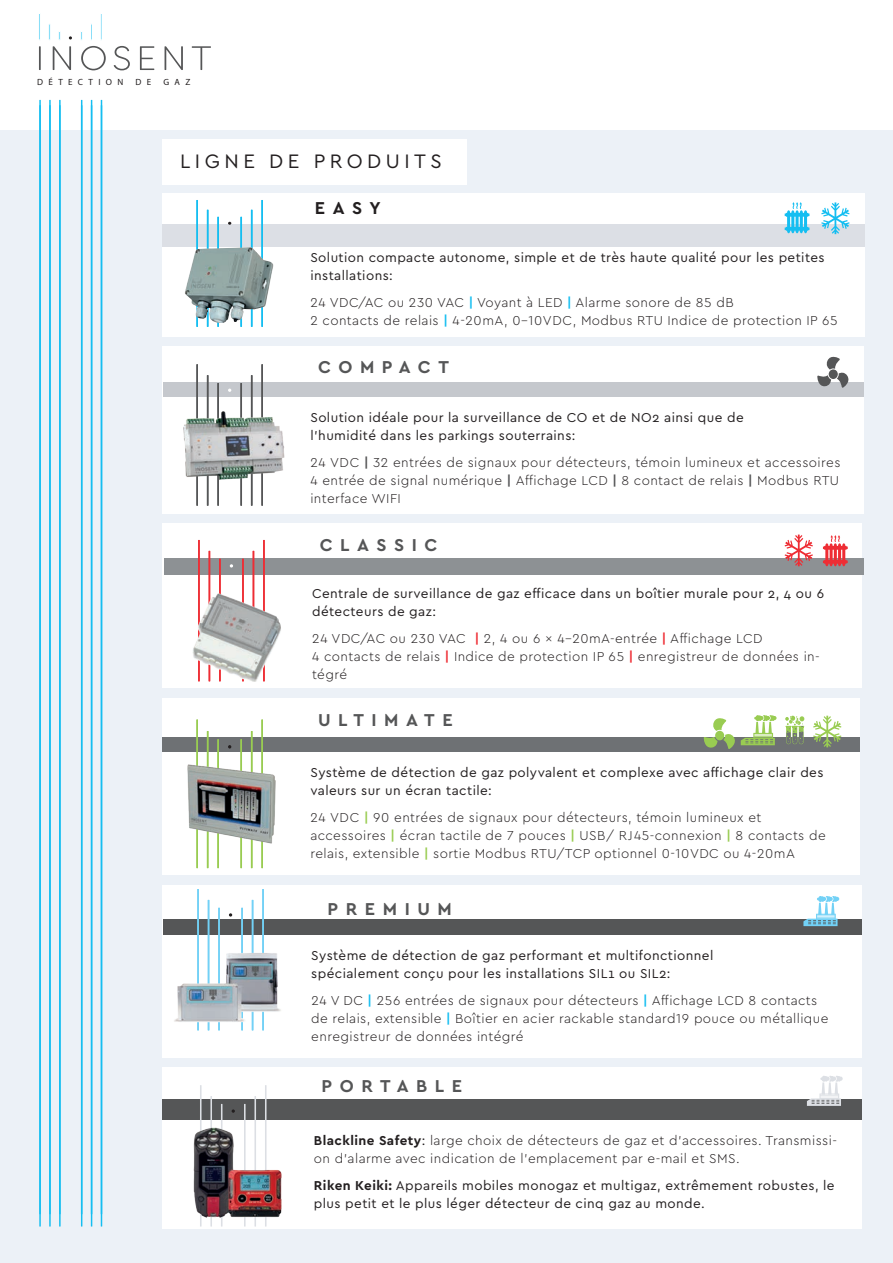
<style>
.page{position:relative;width:893px;height:1263px;background:#fff}
.page>*{position:absolute;margin:0;border:0;box-sizing:border-box;transform-origin:0 0}
.t1{font:20.4px "Cera PRO";letter-spacing:.22em;color:#231f20}
.t2{font:700 18px "Cera PRO";letter-spacing:.42em;color:#555657}
.t3{font:700 18px "Cera PRO";color:#231f20}
.t4{font:300 13.5px/18px "Cera PRO";letter-spacing:.03em;color:#231f20}
.t5{font:13.5px/18px "Cera PRO";letter-spacing:.03em;color:#231f20}
.t6{font:9px "Myriad Pro";letter-spacing:.59em;color:#231f20}
.s1{font-weight:700;color:#15bef1}
.s2{font-weight:700;color:#555657}
.s3{font-weight:700;color:#ee2d34}
.s4{font-weight:700;color:#99cc52}
.s5{font-weight:700}
.s6{font-weight:400}
</style>
<div class="page">
<div style="left:0;top:130px;width:893px;height:1133px;background:#ecf1f7"></div>
<hr style="left:101px;top:100px;width:1px;height:1114px;background:#15bef1">
<hr style="left:91px;top:100px;width:1px;height:1114px;background:#15bef1">
<hr style="left:81px;top:100px;width:1px;height:1114px;background:#15bef1">
<hr style="left:39px;top:105px;width:2px;height:1121px;background:#15bef1">
<hr style="left:49px;top:105px;width:2px;height:1121px;background:#15bef1">
<hr style="left:59px;top:105px;width:2px;height:1121px;background:#15bef1">
<hr style="left:101px;top:105px;width:1px;height:1121px;background:#15bef1">
<hr style="left:91px;top:105px;width:1px;height:1121px;background:#15bef1">
<hr style="left:81px;top:105px;width:1px;height:1121px;background:#15bef1">
<div style="left:162px;top:194px;width:703px;height:143px;background:#fff"></div>
<div style="left:163px;top:224px;width:702px;height:23px;background:#dcdfe5"></div>
<hr style="left:196px;top:200px;width:2px;height:127px;background:#15bef1">
<hr style="left:207px;top:210px;width:1px;height:117px;background:#15bef1">
<hr style="left:217px;top:217px;width:2px;height:110px;background:#15bef1">
<hr style="left:261px;top:200px;width:2px;height:127px;background:#15bef1">
<hr style="left:251px;top:210px;width:1px;height:117px;background:#15bef1">
<hr style="left:240px;top:217px;width:2px;height:110px;background:#15bef1">
<img style="left:185px;top:247px;width:89px;height:76px">
<div style="left:162px;top:347px;width:702px;height:167px;background:#fff"></div>
<div style="left:163px;top:382px;width:701px;height:15px;background:#c5c8cd"></div>
<hr style="left:196px;top:364px;width:2px;height:142px;background:#555657">
<hr style="left:207px;top:375px;width:1px;height:131px;background:#555657">
<hr style="left:217px;top:383px;width:2px;height:123px;background:#555657">
<hr style="left:261px;top:364px;width:2px;height:142px;background:#555657">
<hr style="left:251px;top:375px;width:1px;height:131px;background:#555657">
<hr style="left:240px;top:383px;width:2px;height:123px;background:#555657">
<div style="left:162px;top:523px;width:700px;height:165px;background:#fff"></div>
<div style="left:164px;top:558px;width:700px;height:17px;background:#8d9194"></div>
<hr style="left:198px;top:540px;width:2px;height:141px;background:#ee2d34">
<hr style="left:209px;top:551px;width:1px;height:130px;background:#ee2d34">
<hr style="left:219px;top:559px;width:2px;height:122px;background:#ee2d34">
<hr style="left:263px;top:540px;width:2px;height:141px;background:#ee2d34">
<hr style="left:253px;top:551px;width:1px;height:130px;background:#ee2d34">
<hr style="left:242px;top:559px;width:2px;height:122px;background:#ee2d34">
<img style="left:193px;top:589px;width:88px;height:92px">
<div style="left:162px;top:698px;width:698px;height:176px;background:#fff"></div>
<div style="left:163px;top:737px;width:697px;height:14px;background:#6e7174"></div>
<hr style="left:196px;top:719px;width:2px;height:149px;background:#99cc52">
<hr style="left:207px;top:731px;width:1px;height:137px;background:#99cc52">
<hr style="left:217px;top:739px;width:2px;height:129px;background:#99cc52">
<hr style="left:261px;top:719px;width:2px;height:149px;background:#99cc52">
<hr style="left:251px;top:731px;width:1px;height:137px;background:#99cc52">
<hr style="left:240px;top:739px;width:2px;height:129px;background:#99cc52">
<div style="left:163px;top:885px;width:699px;height:172px;background:#fff"></div>
<div style="left:163px;top:919px;width:699px;height:16px;background:#555657"></div>
<hr style="left:197px;top:889px;width:2px;height:141px;background:#72d1f6">
<hr style="left:208px;top:900px;width:1px;height:130px;background:#72d1f6">
<hr style="left:218px;top:908px;width:2px;height:122px;background:#72d1f6">
<hr style="left:262px;top:889px;width:2px;height:141px;background:#72d1f6">
<hr style="left:252px;top:900px;width:1px;height:130px;background:#72d1f6">
<hr style="left:241px;top:908px;width:2px;height:122px;background:#72d1f6">
<img style="left:174px;top:947px;width:107px;height:78px">
<div style="left:162px;top:139px;width:305px;height:45px;background:#fff"></div>
<svg style="left:817px;top:356px;width:32px;height:32px"></svg>
<svg style="left:785px;top:202px;width:24px;height:31px"></svg>
<svg style="left:821px;top:202px;width:28px;height:32px"></svg>
<svg style="left:803px;top:896px;width:36px;height:30px"></svg>
<svg style="left:813px;top:716px;width:28px;height:31px"></svg>
<svg style="left:785px;top:716px;width:19px;height:28px"></svg>
<svg style="left:703px;top:715px;width:73px;height:34px"></svg>
<svg style="left:785px;top:535px;width:28px;height:31px"></svg>
<svg style="left:823px;top:535px;width:25px;height:31px"></svg>
<svg style="left:39px;top:46px;width:172px;height:24px"></svg>
<svg style="left:69px;top:36px;width:3px;height:4px"></svg>
<div style="left:39px;top:13px;width:2px;height:27px;background:#15bef1;border:1px solid #fff"></div>
<svg style="left:49px;top:24px;width:2px;height:16px"></svg>
<svg style="left:58px;top:32px;width:3px;height:8px"></svg>
<div style="left:100px;top:13px;width:2px;height:27px;background:#15bef1;border:1px solid #fff"></div>
<svg style="left:91px;top:24px;width:1px;height:16px"></svg>
<img style="left:183px;top:397px;width:102px;height:107px">
<img style="left:187px;top:760px;width:89px;height:88px">
<div style="left:162px;top:1067px;width:700px;height:162px;background:#fff"></div>
<div style="left:162px;top:1099px;width:700px;height:21px;background:#555657"></div>
<hr style="left:200px;top:1085px;width:2px;height:141px;background:#dcdfe4">
<hr style="left:210px;top:1096px;width:2px;height:130px;background:#dcdfe4">
<hr style="left:221px;top:1104px;width:1px;height:122px;background:#dcdfe4">
<hr style="left:265px;top:1085px;width:2px;height:141px;background:#dcdfe4">
<hr style="left:254px;top:1096px;width:2px;height:130px;background:#dcdfe4">
<hr style="left:244px;top:1104px;width:2px;height:122px;background:#dcdfe4">
<svg style="left:807px;top:1076px;width:36px;height:30px"></svg>
<img style="left:193px;top:1127px;width:89px;height:95px">
<p class="t6" style="left:37px;top:77px;width:88px">DÉTECTION</p>
<p class="t6" style="left:135px;top:77px;width:17px">D E</p>
<p class="t6" style="left:163px;top:77px;width:29px">GAZ</p>
<h1 class="t1" style="left:180px;top:148px;width:263px">LIGNE DE PRODUITS</h1>
<h2 class="t3" style="left:315px;top:196px;width:67px">EASY</h2>
<p class="t5" style="left:310px;top:248px;width:516px">Solution compacte autonome, simple et de très haute qualité pour les petites installations:</p>
<p class="t4" style="left:310px;top:293px;width:529px">24 VDC/AC ou 230 VAC <span class="s1">|</span> Voyant à LED <span class="s1">|</span> Alarme sonore de 85 dB<br>2 contacts de relais <span class="s1">|</span> 4-20mA, 0–10VDC, Modbus RTU Indice de protection IP 65</p>
<h2 class="t2" style="left:318px;top:355px;width:132px">COMPACT</h2>
<p class="t5" style="left:310px;top:408px;width:435px">Solution idéale pour la surveillance de CO et de NO2 ainsi que de l'humidité dans les parkings souterrains:</p>
<p class="t4" style="left:310px;top:453px;width:532px;text-align:justify">24 VDC <span class="s2">|</span> 32 entrées de signaux pour détecteurs, témoin lumineux et accessoires 4 entrée de signal numérique <span class="s2">|</span> Affichage LCD <span class="s2">|</span> 8 contact de relais <span class="s2">|</span> Modbus RTU interface WIFI</p>
<h2 class="t2" style="left:320px;top:533px;width:119px">CLASSIC</h2>
<p class="t5" style="left:312px;top:583px;width:513px">Centrale de surveillance de gaz efficace dans un boîtier murale pour 2, 4 ou 6 détecteurs de gaz:</p>
<p class="t4" style="left:312px;top:629px;width:509px">24 VDC/AC ou 230 VAC <span class="s3">|</span> 2, 4 ou 6 × 4–20mA-entrée <span class="s3">|</span> Affichage LCD<br>4 contacts de relais <span class="s3">|</span> Indice de protection IP 65 <span class="s3">|</span> enregistreur de données in&shy;tégré</p>
<h2 class="t2" style="left:318px;top:708px;width:136px">ULTIMATE</h2>
<p class="t5" style="left:310px;top:763px;width:515px">Système de détection de gaz polyvalent et complexe avec affichage clair des valeurs sur un écran tactile:</p>
<p class="t4" style="left:310px;top:808px;width:517px">24 VDC <span class="s4">|</span> 90 entrées de signaux pour détecteurs, témoin lumineux et accessoires <span class="s4">|</span> écran tactile de 7 pouces <span class="s4">|</span> USB/ RJ45-connexion <span class="s4">|</span> 8 contacts de relais, extensible <span class="s4">|</span> sortie Modbus RTU/TCP optionnel 0-10VDC ou 4-20mA</p>
<h2 class="t2" style="left:328px;top:897px;width:126px">PREMIUM</h2>
<p class="t5" style="left:311px;top:946px;width:404px">Système de détection de gaz performant et multifonctionnel spécialement conçu pour les installations SIL1 ou SIL2:</p>
<p class="t4" style="left:311px;top:991px;width:519px">24 V DC <span class="s1">|</span> 256 entrées de signaux pour détecteurs <span class="s1">|</span> Affichage LCD 8 contacts de relais, extensible <span class="s1">|</span> Boîtier en acier rackable standard19 pouce ou métallique enregistreur de données intégré</p>
<h2 class="t2" style="left:322px;top:1073px;width:142px">PORTABLE</h2>
<p class="t4" style="left:314px;top:1130px;width:525px"><span class="s5">Blackline Safety</span><span class="s6">:</span> large choix de détecteurs de gaz et d'accessoires. Transmissi&shy;on d'alarme avec indication de l'emplacement par e-mail et SMS.</p>
<p class="t5" style="left:314px;top:1175px;width:522px"><span class="s5">Riken Keiki:</span> Appareils mobiles monogaz et multigaz, extrêmement robustes, le plus petit et le plus léger détecteur de cinq gaz au monde.</p>
</div>
